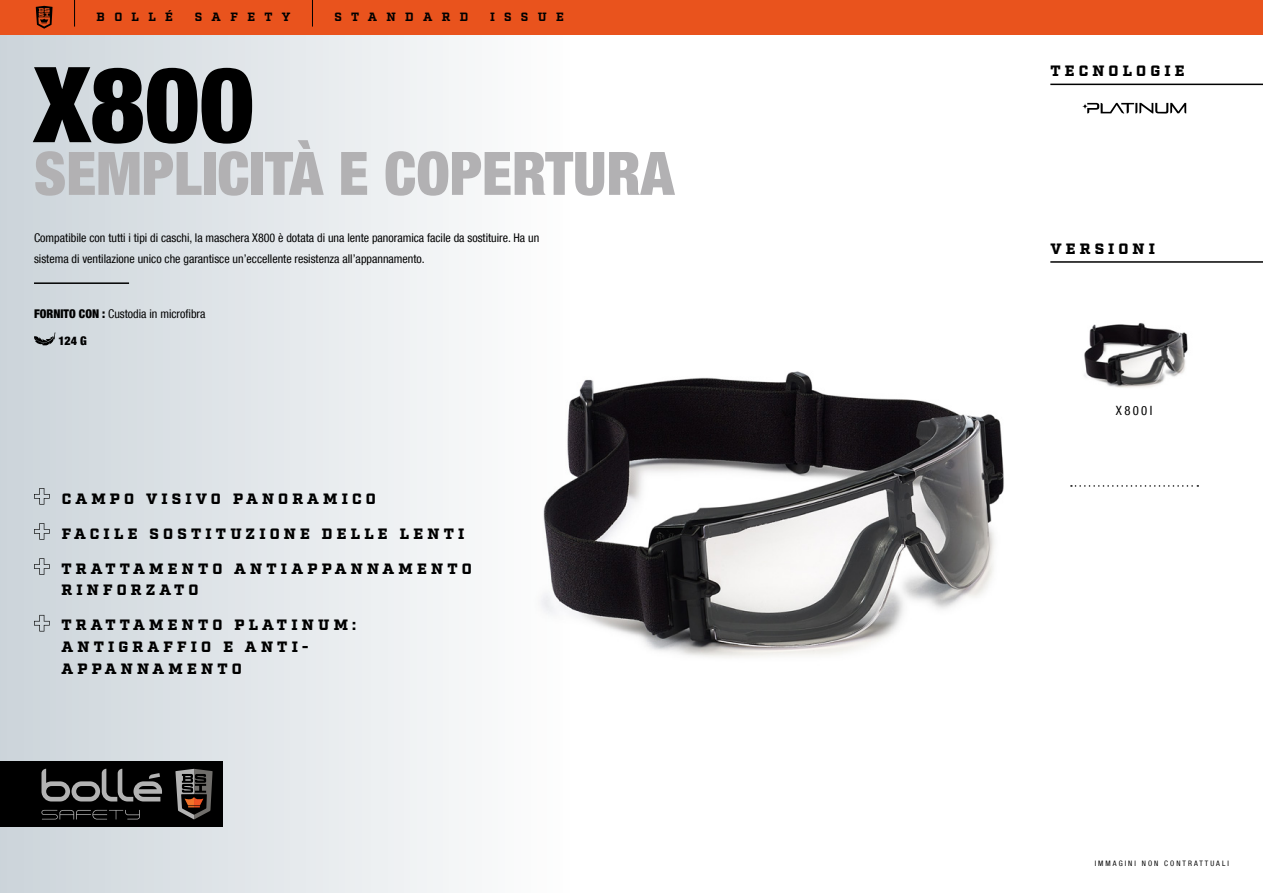
<style>
.page{position:relative;width:1263px;height:893px;background:#fff}
.page>*{position:absolute;margin:0;border:0;box-sizing:border-box;transform-origin:0 0}
.t1{font:900 condensed 105px "Helvetica Neue LT Com";color:#000}
.t2{font:900 condensed 60px "Helvetica Neue LT Com";color:#b2b1b3}
.t3{font:900 15px/21.6px "Factoria";letter-spacing:.28em;color:#000}
.t4{font:condensed 12.75px "Helvetica Neue LT Com";letter-spacing:.18em;color:#000}
.t5{font:condensed 12px/21px "Helvetica Neue LT Com";color:#000}
.t6{font:700 12px "Factoria";letter-spacing:.78em;color:#000}
.t7{font:900 condensed 12px "Helvetica Neue LT Com";color:#000}
.t8{font:condensed 7.5px "Helvetica Neue LT Com";letter-spacing:.27em;color:#000}
.s1{font-weight:900}
</style>
<div class="page">
<div style="left:0;top:0;width:1263px;height:893px;background:linear-gradient(to right,#dbe0e4,#fff)"></div>
<div style="left:0;top:761px;width:222px;height:66px;background:#000"></div>
<svg style="left:41px;top:810px;width:99px;height:9px"></svg>
<svg style="left:42px;top:769px;width:120px;height:32px"></svg>
<svg style="left:175px;top:769px;width:38px;height:50px"></svg>
<div style="left:0;top:0;width:1263px;height:34px;background:#e9531d"></div>
<svg style="left:36px;top:6px;width:17px;height:23px"></svg>
<svg style="left:74px;top:0;width:1px;height:27px"></svg>
<svg style="left:312px;top:0;width:1px;height:27px"></svg>
<svg style="left:1082px;top:103px;width:104px;height:11px"></svg>
<img style="left:1071px;top:321px;width:126px;height:68px">
<svg style="left:1071px;top:485px;width:127px;height:2px"></svg>
<img style="left:479px;top:359px;width:571px;height:308px">
<svg style="left:34px;top:488px;width:16px;height:17px"></svg>
<svg style="left:34px;top:523px;width:16px;height:17px"></svg>
<svg style="left:34px;top:558px;width:16px;height:17px"></svg>
<svg style="left:34px;top:615px;width:16px;height:16px"></svg>
<hr style="left:34px;top:282px;width:95px;height:2px;background:#000">
<svg style="left:34px;top:332px;width:21px;height:14px"></svg>
<hr style="left:1050px;top:261px;width:213px;height:2px;background:#000">
<hr style="left:1050px;top:84px;width:213px;height:1px;background:#000">
<p class="t6" style="left:97px;top:10px;width:78px">BOLLÉ</p>
<p class="t6" style="left:195px;top:10px;width:97px">SAFETY</p>
<p class="t6" style="left:335px;top:10px;width:135px">STANDARD</p>
<p class="t6" style="left:490px;top:10px;width:75px">ISSUE</p>
<h1 class="t1" style="left:34px;top:42px;width:222px">X800</h1>
<h2 class="t2" style="left:34px;top:138px;width:642px">SEMPLICITÀ E COPERTURA</h2>
<p class="t5" style="left:34px;top:227px;width:507px">Compatibile con tutti i tipi di caschi, la maschera X800 è dotata di una lente panoramica facile da sostituire. Ha un sistema di ventilazione unico che garantisce un’eccellente resistenza all’appannamento.</p>
<p class="t5" style="left:34px;top:304px;width:173px"><span class="s1">FORNITO CON :</span> Custodia in microfibra</p>
<p class="t7" style="left:58px;top:334px;width:30px">124 G</p>
<p class="t3" style="left:62px;top:488px;width:316px">CAMPO VISIVO PANORAMICO</p>
<p class="t3" style="left:62px;top:523px;width:404px">FACILE SOSTITUZIONE DELLE LENTI</p>
<p class="t3" style="left:61px;top:558px;width:412px">TRATTAMENTO ANTIAPPANNAMENTO<br>RINFORZATO</p>
<p class="t3" style="left:61px;top:615px;width:296px">TRATTAMENTO PLATINUM:<br>ANTIGRAFFIO E ANTI-<br>APPANNAMENTO</p>
<p class="t3" style="left:1050px;top:61px;width:136px">TECNOLOGIE</p>
<p class="t3" style="left:1050px;top:238px;width:106px">VERSIONI</p>
<p class="t4" style="left:1116px;top:402px;width:38px">X800I</p>
<p class="t8" style="left:1095px;top:859px;width:136px">IMMAGINI NON CONTRATTUALI</p>
</div>
